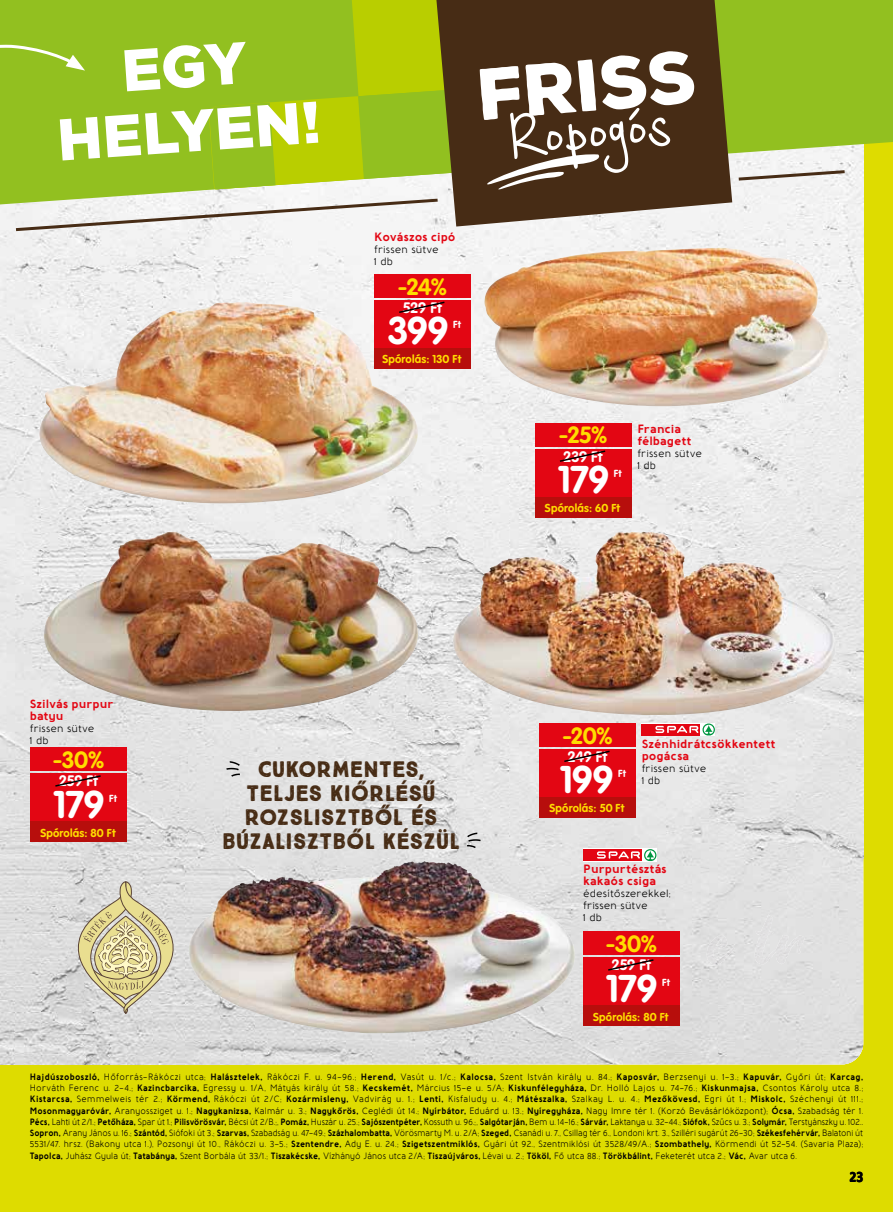
<style>
.page{position:relative;width:893px;height:1212px;background:#dedc00}
.page>*{position:absolute;margin:0;border:0;box-sizing:border-box;transform-origin:0 0}
.t1{font:900 58.8px/64.5px "Gotham";color:#fff;text-align:center}
.t2{font:700 38.1px "VAG Rounded Next";letter-spacing:-.01em;color:#fff}
.t3{font:700 23.1px "VAG Rounded Next";letter-spacing:-.005em;color:#fd0}
.t4{font:900 22.5px/24px "True North Rough";color:#472c15;text-align:center}
.t5{font:16.5px "Baloo";color:#000;scale:.8 1}
.t6{font:700 15px "VAG Rounded Next";letter-spacing:.01em;color:#fff}
.t7{font:700 12px/12px "Baufra";color:#e30613}
.t8{font:700 11.4px "VAG Rounded Next";letter-spacing:.015em;color:#fd0}
.t9{font:500 10.5px/12px "Baufra";letter-spacing:.005em;color:#000}
.t10{font:700 10.2px "VAG Rounded Next";letter-spacing:.02em;color:#fff}
.t11{font:500 9.15px/11.2px "Baufra";color:#000;text-align:justify;scale:.92 1}
.s1{font-weight:700}
</style>
<div class="page">
<img style="left:0;top:272px;width:863px;height:792px">
<svg style="left:0;top:0;width:893px;height:272px;fill:#ededed"></svg>
<svg style="left:708px;top:0;width:24px;height:227px;fill:#472c15"></svg>
<svg style="left:739px;top:170px;width:106px;height:11px"></svg>
<svg style="left:0;top:0;width:708px;height:231px"></svg>
<img style="left:484px;top:248px;width:345px;height:158px">
<img style="left:39px;top:302px;width:381px;height:201px">
<img style="left:189px;top:861px;width:386px;height:173px">
<img style="left:44px;top:531px;width:375px;height:181px">
<img style="left:451px;top:531px;width:386px;height:186px">
<svg style="left:78px;top:881px;width:95px;height:133px"></svg>
<svg style="left:642px;top:723px;width:13px;height:13px"></svg>
<div style="left:642px;top:724px;width:58px;height:11px;background:#e30613"></div>
<svg style="left:655px;top:723px;width:60px;height:13px"></svg>
<div style="left:583px;top:849px;width:58px;height:12px;background:#e30613"></div>
<svg style="left:597px;top:849px;width:59px;height:12px"></svg>
<div style="left:535px;top:423px;width:96px;height:23px;background:#e30613"></div>
<div style="left:535px;top:449px;width:96px;height:49px;background:#e30613"></div>
<div style="left:535px;top:497px;width:96px;height:20px;background:#b70e0c"></div>
<svg style="left:560px;top:450px;width:45px;height:12px"></svg>
<div style="left:374px;top:274px;width:97px;height:23px;background:#e30613"></div>
<div style="left:374px;top:300px;width:97px;height:49px;background:#e30613"></div>
<div style="left:374px;top:348px;width:97px;height:21px;background:#b70e0c"></div>
<svg style="left:399px;top:302px;width:46px;height:11px"></svg>
<div style="left:583px;top:932px;width:97px;height:23px;background:#e30613"></div>
<div style="left:583px;top:957px;width:97px;height:49px;background:#e30613"></div>
<div style="left:583px;top:1005px;width:97px;height:21px;background:#b70e0c"></div>
<svg style="left:608px;top:959px;width:46px;height:12px"></svg>
<div style="left:30px;top:748px;width:97px;height:23px;background:#e30613"></div>
<div style="left:30px;top:773px;width:97px;height:49px;background:#e30613"></div>
<div style="left:30px;top:821px;width:97px;height:21px;background:#b70e0c"></div>
<svg style="left:55px;top:775px;width:46px;height:12px"></svg>
<div style="left:539px;top:723px;width:97px;height:23px;background:#e30613"></div>
<div style="left:539px;top:749px;width:97px;height:49px;background:#e30613"></div>
<div style="left:539px;top:797px;width:97px;height:21px;background:#b70e0c"></div>
<svg style="left:564px;top:750px;width:46px;height:12px"></svg>
<svg style="left:467px;top:832px;width:14px;height:16px"></svg>
<svg style="left:226px;top:761px;width:14px;height:16px"></svg>
<img style="left:755px;top:916px;width:15px;height:48px">
<h1 class="t1" style="left:51px;top:43px;width:265px;rotate:-4deg">EGY<br>HELYEN!</h1>
<h3 class="t7" style="left:374px;top:230px;width:83px">Kovászos cipó</h3>
<p class="t9" style="left:374px;top:243px;width:66px">frissen sütve<br>1 db</p>
<h3 class="t3" style="left:398px;top:271px;width:50px">-24%</h3>
<h2 class="t2" style="left:388px;top:306px;width:61px">399</h2>
<p class="t10" style="left:453px;top:318px;width:9px">Ft</p>
<p class="t8" style="left:382px;top:351px;width:81px">Spórolás: 130 Ft</p>
<h3 class="t6" style="left:403px;top:298px;width:41px">529 Ft</h3>
<h3 class="t7" style="left:30px;top:697px;width:86px">Szilvás purpur batyu</h3>
<p class="t9" style="left:30px;top:721px;width:66px">frissen sütve<br>1 db</p>
<h3 class="t3" style="left:53px;top:745px;width:53px">-30%</h3>
<h2 class="t2" style="left:53px;top:779px;width:52px">179</h2>
<p class="t10" style="left:109px;top:791px;width:9px">Ft</p>
<p class="t8" style="left:40px;top:825px;width:77px">Spórolás: 80 Ft</p>
<h3 class="t6" style="left:59px;top:771px;width:41px">259 Ft</h3>
<h3 class="t4" style="left:222px;top:757px;width:239px">CUKORMENTES,<br>TELJES KIŐRLÉSŰ<br>ROZSLISZTBŐL ÉS<br>BÚZALISZTBŐL KÉSZÜL</h3>
<h3 class="t3" style="left:559px;top:420px;width:50px">-25%</h3>
<h2 class="t2" style="left:558px;top:454px;width:52px">179</h2>
<p class="t10" style="left:614px;top:467px;width:9px">Ft</p>
<p class="t8" style="left:545px;top:500px;width:77px">Spórolás: 60 Ft</p>
<h3 class="t6" style="left:564px;top:446px;width:41px">239 Ft</h3>
<h3 class="t7" style="left:637px;top:422px;width:56px">Francia félbagett</h3>
<p class="t9" style="left:637px;top:447px;width:66px">frissen sütve<br>1 db</p>
<h3 class="t3" style="left:562px;top:720px;width:52px">-20%</h3>
<h2 class="t2" style="left:560px;top:755px;width:55px">199</h2>
<p class="t10" style="left:618px;top:767px;width:9px">Ft</p>
<p class="t8" style="left:549px;top:800px;width:77px">Spórolás: 50 Ft</p>
<h3 class="t6" style="left:568px;top:747px;width:41px">249 Ft</h3>
<h3 class="t7" style="left:642px;top:737px;width:135px">Szénhidrátcsökkentett pogácsa</h3>
<p class="t9" style="left:642px;top:761px;width:66px">frissen sütve<br>1 db</p>
<h3 class="t7" style="left:583px;top:862px;width:85px">Purpurtésztás kakaós csiga</h3>
<p class="t9" style="left:583px;top:887px;width:89px">édesítőszerekkel; frissen sütve<br>1 db</p>
<h3 class="t3" style="left:606px;top:929px;width:53px">-30%</h3>
<h2 class="t2" style="left:606px;top:963px;width:52px">179</h2>
<p class="t10" style="left:662px;top:975px;width:9px">Ft</p>
<p class="t8" style="left:593px;top:1009px;width:77px">Spórolás: 80 Ft</p>
<h3 class="t6" style="left:612px;top:955px;width:41px">259 Ft</h3>
<p class="t11" style="left:30px;top:1070px;width:907px"><span class="s1">Hajdúszoboszló,</span> Hőforrás–Rákóczi utca; <span class="s1">Halásztelek,</span> Rákóczi F. u. 94–96.; <span class="s1">Herend,</span> Vasút u. 1/c.; <span class="s1">Kalocsa,</span> Szent István király u. 84.; <span class="s1">Kaposvár,</span> Berzsenyi u. 1–3.; <span class="s1">Kapuvár,</span> Győri út; <span class="s1">Karcag, </span>Horváth Ferenc u. 2–4.; <span class="s1">Kazincbarcika,</span> Egressy u. 1/A, Mátyás király út 58.; <span class="s1">Kecskemét,</span> Március 15–e u. 5/A; <span class="s1">Kiskunfélegyháza,</span> Dr. Holló Lajos u. 74–76.; <span class="s1">Kiskunmajsa,</span> Csontos Károly utca 8.; <span class="s1">Kistarcsa,</span> Semmelweis tér 2.; <span class="s1">Körmend,</span> Rákóczi út 2/C; <span class="s1">Kozármisleny,</span> Vadvirág u. 1.; <span class="s1">Lenti,</span> Kisfaludy u. 4.; <span class="s1">Mátészalka,</span> Szalkay L. u. 4.; <span class="s1">Mezőkövesd,</span> Egri út 1.; <span class="s1">Miskolc,</span> Széchenyi út 111.; <span class="s1">Mosonmagyaróvár,</span> Aranyossziget u. 1.; <span class="s1">Nagykanizsa,</span> Kalmár u. 3.; <span class="s1">Nagykőrös,</span> Ceglédi út 14.; <span class="s1">Nyírbátor,</span> Eduárd u. 13.; <span class="s1">Nyíregyháza,</span> Nagy Imre tér 1. (Korzó Bevásárlóközpont); <span class="s1">Ócsa,</span> Szabadság tér 1.<br><span class="s1">Pécs,</span> Lahti út 2/1.; <span class="s1">Petőháza,</span> Spar út 1.; <span class="s1">Pilisvörösvár,</span> Bécsi út 2/B.;, <span class="s1">Pomáz,</span> Huszár u. 25.; <span class="s1">Sajószentpéter,</span> Kossuth u. 96.;, <span class="s1">Salgótarján,</span> Bem u. 14–16.; <span class="s1">Sárvár,</span> Laktanya u. 32–44.; <span class="s1">Siófok,</span> Szűcs u. 3.; <span class="s1">Solymár,</span> Terstyánszky u. 102..<br><span class="s1">Sopron,</span> Arany János u. 16.; <span class="s1">Szántód,</span> Siófoki út 3.; <span class="s1">Szarvas,</span> Szabadság u. 47–49.; <span class="s1">Százhalombatta,</span> Vörösmarty M. u. 2/A; <span class="s1">Szeged,</span> Csanádi u. 7., Csillag tér 6., Londoni krt. 3., Szilléri sugárút 26–30; <span class="s1">Székesfehérvár,</span> Balatoni út 5531/47. hrsz. (Bakony utca 1.), Pozsonyi út 10., Rákóczi u. 3–5.; <span class="s1">Szentendre,</span> Ady E. u. 24.; <span class="s1">Szigetszentmiklós,</span> Gyári út 92., Szentmiklósi út 3528/49/A.; <span class="s1">Szombathely,</span> Körmendi út 52–54. (Savaria Plaza); <span class="s1">Tapolca,</span> Juhász Gyula út; <span class="s1">Tatabánya,</span> Szent Borbála út 33/1.; <span class="s1">Tiszakécske,</span> Vízhányó János utca 2/A; <span class="s1">Tiszaújváros,</span> Lévai u. 2.; <span class="s1">Tököl,</span> Fő utca 88.; <span class="s1">Törökbálint,</span> Feketerét utca 2.; <span class="s1">Vác,</span> Avar utca 6.</p>
<h3 class="t5" style="left:849px;top:1167px;width:19px">23</h3>
</div>
